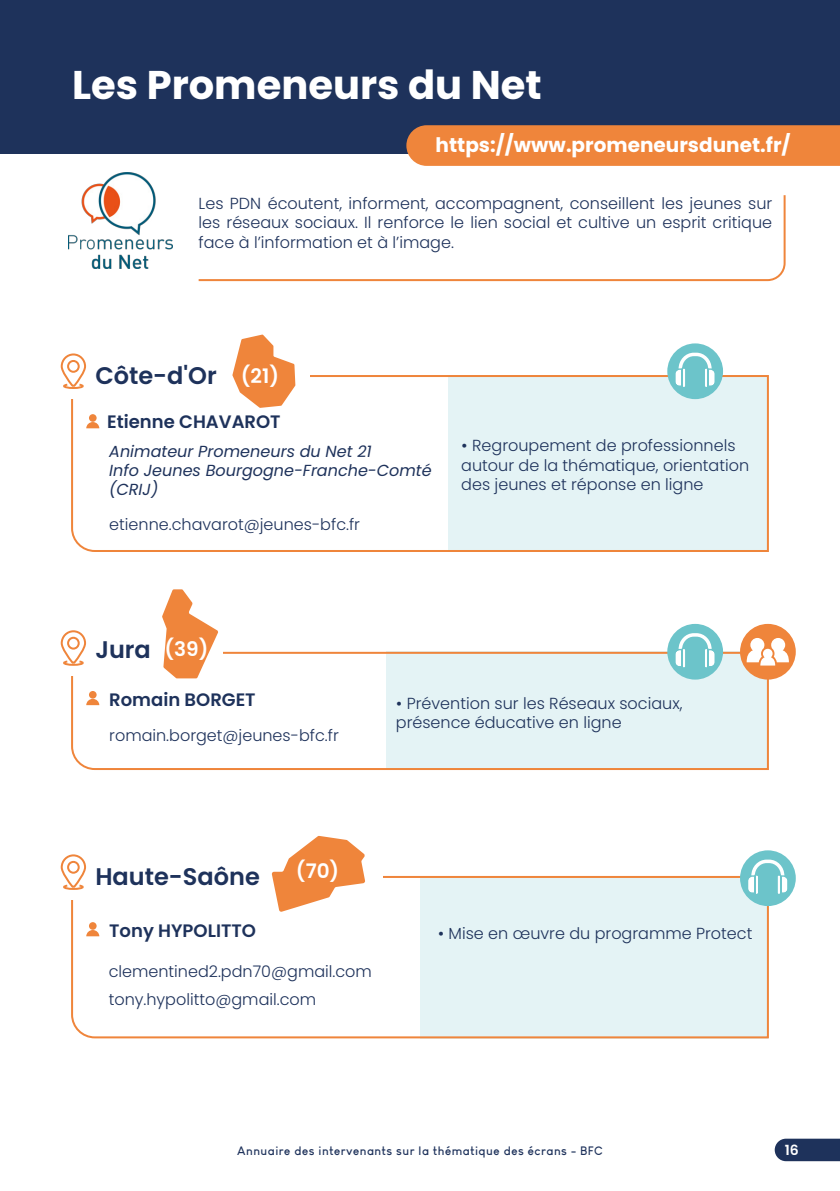
<style>
.page{position:relative;width:840px;height:1191px;background:#fff}
.page>*{position:absolute;margin:0;border:0;box-sizing:border-box;transform-origin:0 0}
.t1{font:700 40px "Poppins";color:#fff}
.t2{font:600 24px "Poppins";color:#1e325b}
.t3{font:700 20px "Poppins";color:#fff}
.t4{font:600 20px "Poppins";color:#fff}
.t5{font:600 18px "Poppins";color:#1e325b}
.t6{font:300 16px/19.2px "Poppins";color:#1e325b}
.t7{font:italic 16px/19.2px "Poppins";color:#1e325b}
.t8{font:600 14px "Poppins";color:#fff}
.t9{font:700 12px "Louis George Cafe";letter-spacing:.04em;color:#1e325b}
.s1{font-size:20px;color:#fff}
.s2{font-weight:400}
</style>
<div class="page">
<svg style="left:774px;top:1138px;width:65px;height:23px"></svg>
<div style="left:0;top:0;width:839px;height:153px;background:#1e325b"></div>
<div style="left:406px;top:125px;width:433px;height:41px;background:#ef853b"></div>
<svg style="left:198px;top:195px;width:588px;height:87px"></svg>
<img style="left:69px;top:173px;width:104px;height:96px">
<svg style="left:71px;top:651px;width:698px;height:119px"></svg>
<div style="left:51px;top:635px;width:171px;height:41px;background:#fff"></div>
<svg style="left:60px;top:630px;width:27px;height:36px"></svg>
<div style="left:89px;top:691px;width:8px;height:7px;background:#ef853b;border-radius:50%"></div>
<svg style="left:86px;top:699px;width:13px;height:6px"></svg>
<div style="left:667px;top:624px;width:55px;height:55px;background:#6cc4ca;border-radius:50%"></div>
<svg style="left:673px;top:633px;width:42px;height:35px"></svg>
<svg style="left:162px;top:589px;width:56px;height:89px"></svg>
<div style="left:739px;top:624px;width:56px;height:55px;background:#ef853b;border-radius:50%"></div>
<svg style="left:746px;top:638px;width:42px;height:27px"></svg>
<svg style="left:71px;top:374px;width:698px;height:178px"></svg>
<div style="left:51px;top:358px;width:258px;height:41px;background:#fff"></div>
<svg style="left:60px;top:353px;width:27px;height:36px"></svg>
<div style="left:89px;top:414px;width:8px;height:8px;background:#ef853b;border-radius:50%"></div>
<svg style="left:86px;top:422px;width:13px;height:6px"></svg>
<svg style="left:232px;top:334px;width:63px;height:74px"></svg>
<div style="left:667px;top:343px;width:55px;height:56px;background:#6cc4ca;border-radius:50%"></div>
<svg style="left:673px;top:353px;width:42px;height:34px"></svg>
<svg style="left:71px;top:876px;width:698px;height:163px"></svg>
<div style="left:51px;top:859px;width:331px;height:41px;background:#fff"></div>
<svg style="left:60px;top:854px;width:27px;height:36px"></svg>
<svg style="left:271px;top:836px;width:94px;height:76px"></svg>
<div style="left:739px;top:850px;width:56px;height:56px;background:#6cc4ca;border-radius:50%"></div>
<svg style="left:746px;top:859px;width:42px;height:35px"></svg>
<h1 class="t1" style="left:72px;top:61px;width:471px">Les Promeneurs du Net</h1>
<p class="t3" style="left:435px;top:134px;width:356px">https://www.promeneursdunet.fr/</p>
<p class="t6" style="left:198px;top:194px;width:574px;text-align:justify">Les PDN écoutent, informent, accompagnent, conseillent les jeunes sur les réseaux sociaux. Il renforce le lien social et cultive un esprit critique face à l’information et à l’image.</p>
<h2 class="t2" style="left:95px;top:361px;width:185px">Côte-d'Or <span class="s1">(21)</span></h2>
<p class="t5" style="left:107px;top:411px;width:175px">Etienne CHAVAROT</p>
<p class="t7" style="left:109px;top:442px;width:324px">Animateur Promeneurs du Net 21<br>Info Jeunes Bourgogne-Franche-Comté (CRIJ)</p>
<p class="t6" style="left:109px;top:515px;width:252px">etienne.chavarot@jeunes-bfc.fr</p>
<p class="t6" style="left:461px;top:436px;width:289px"><span class="s2">•</span> Regroupement de professionnels autour de la thématique, orientation des jeunes et réponse en ligne</p>
<h2 class="t2" style="left:95px;top:635px;width:114px">Jura <span class="s1">(39)</span></h2>
<p class="t5" style="left:109px;top:689px;width:148px">Romain BORGET</p>
<p class="t6" style="left:109px;top:725px;width:231px">romain.borget@jeunes-bfc.fr</p>
<p class="t6" style="left:395px;top:694px;width:288px"><span class="s2">•</span> Prévention sur les Réseaux sociaux, présence éducative en ligne</p>
<h2 class="t2" style="left:95px;top:862px;width:166px">Haute-Saône</h2>
<p class="t4" style="left:296px;top:859px;width:45px">(70)</p>
<p class="t5" style="left:109px;top:920px;width:148px">Tony HYPOLITTO</p>
<p class="t6" style="left:109px;top:957px;width:264px;line-height:28px">clementined2.pdn70@gmail.com tony.hypolitto@gmail.com</p>
<p class="t6" style="left:437px;top:924px;width:316px"><span class="s2">•</span> Mise en œuvre du programme Protect</p>
<p class="t9" style="left:237px;top:1142px;width:367px">Annuaire des intervenants sur la thématique des écrans - BFC</p>
<p class="t8" style="left:784px;top:1141px;width:16px">16</p>
</div>
